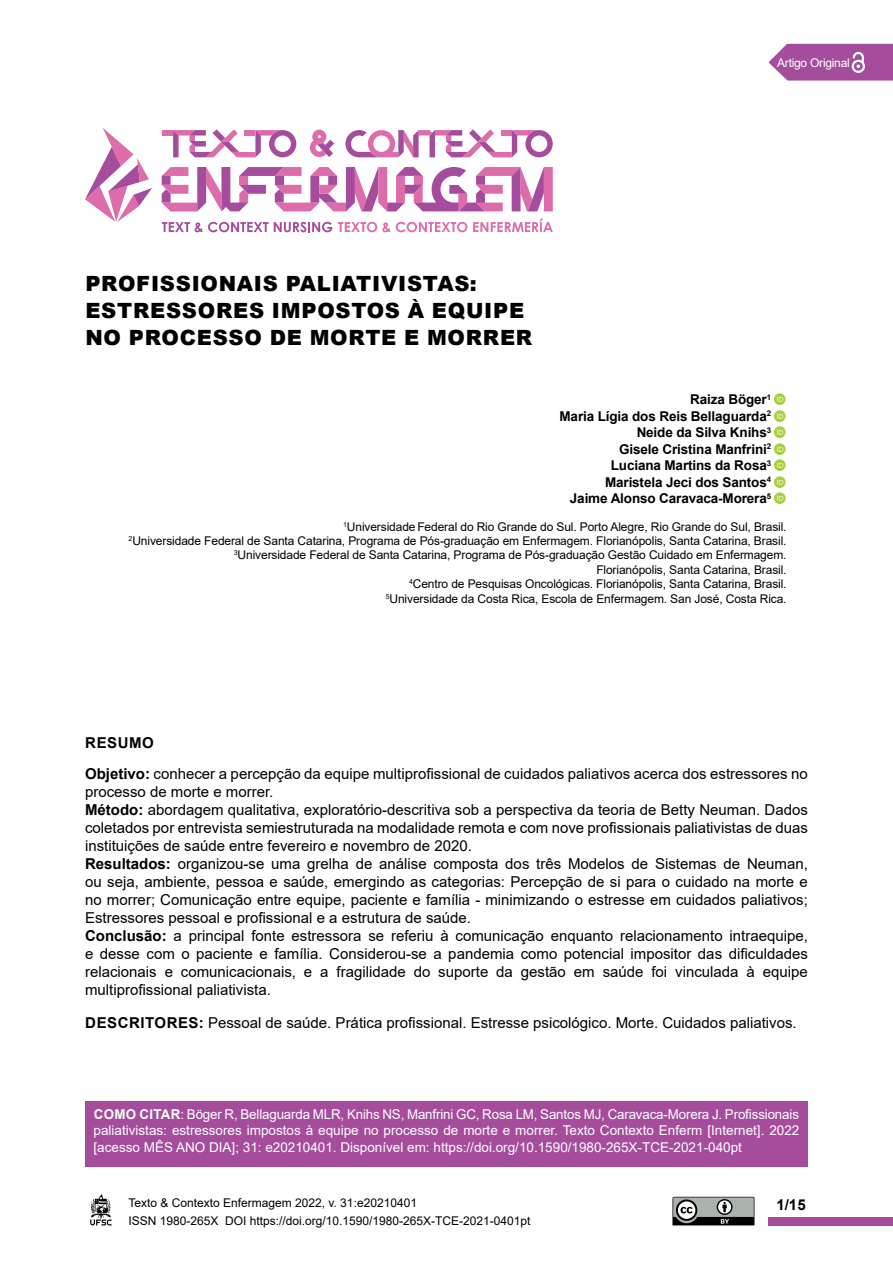
<style>
.page{position:relative;width:893px;height:1263px;background:#fff}
.page>*{position:absolute;margin:0;border:0;box-sizing:border-box;transform-origin:0 0}
.t1{font:900 21px/27px "Arial";letter-spacing:.035em;color:#000}
.t2{font:15px/18px "Arial";color:#000}
.t3{font:700 15px "Arial";color:#000}
.t4{font:13.5px/16.2px "Arial";color:#fff;text-align:justify}
.t5{font:700 13.5px/16.5px "Arial";letter-spacing:-.01em;color:#000;text-align:right}
.t6{font:12px/14.4px "Arial";letter-spacing:-.01em;color:#000}
.t7{font:12px "Arial";letter-spacing:-.02em;color:#fff}
.s1{font-weight:700}
</style>
<div class="page">
<div style="left:769px;top:1217px;width:124px;height:8px;background:#a54d9c"></div>
<svg style="left:90px;top:1194px;width:22px;height:31px"></svg>
<svg style="left:162px;top:167px;width:391px;height:45px"></svg>
<div style="left:162px;top:130px;width:11px;height:6px;background:#dd6daa"></div>
<svg style="left:173px;top:129px;width:123px;height:28px"></svg>
<svg style="left:310px;top:129px;width:243px;height:28px"></svg>
<svg style="left:162px;top:222px;width:106px;height:10px"></svg>
<svg style="left:274px;top:222px;width:58px;height:10px"></svg>
<svg style="left:338px;top:222px;width:129px;height:10px"></svg>
<svg style="left:473px;top:219px;width:80px;height:13px"></svg>
<svg style="left:85px;top:128px;width:67px;height:94px"></svg>
<svg style="left:768px;top:44px;width:125px;height:37px;background:#af61a7"></svg>
<svg style="left:672px;top:1197px;width:83px;height:29px;background:#777b78"></svg>
<div style="left:85px;top:1101px;width:723px;height:66px;background:#a54d9c"></div>
<h1 class="t1" style="left:85px;top:270px;width:448px">PROFISSIONAIS PALIATIVISTAS:<br>ESTRESSORES IMPOSTOS À EQUIPE<br>NO PROCESSO DE MORTE E MORRER</h1>
<p class="t7" style="left:777px;top:54px;width:74px">Artigo Original</p>
<p class="t5" style="left:559px;top:392px;width:213px">Raiza Böger<sup>1<br></sup>Maria Lígia dos Reis Bellaguarda<sup>2<br></sup>Neide da Silva Knihs<sup>3<br></sup>Gisele Cristina Manfrini<sup>2<br></sup>Luciana Martins da Rosa<sup>3<br></sup>Maristela Jeci dos Santos<sup>4<br></sup>Jaime Alonso Caravaca-Morera<sup>5</sup></p>
<p class="t6" style="left:129px;top:519px;width:659px;text-align:right"><sup>1</sup>Universidade Federal do Rio Grande do Sul. Porto Alegre, Rio Grande do Sul, Brasil.<br><sup>2</sup>Universidade Federal de Santa Catarina, Programa de Pós-graduação em Enfermagem. Florianópolis, Santa Catarina, Brasil.<br><sup>3</sup>Universidade Federal de Santa Catarina, Programa de Pós-graduação Gestão Cuidado em Enfermagem.<br>Florianópolis, Santa Catarina, Brasil.<br><sup>4</sup>Centro de Pesquisas Oncológicas. Florianópolis, Santa Catarina, Brasil.<br><sup>5</sup>Universidade da Costa Rica, Escola de Enfermagem. San José, Costa Rica.</p>
<p class="t2" style="left:85px;top:727px;width:724px;line-height:30.8px"><span class="s1">RESUMO<br>Objetivo:</span> conhecer a percepção da equipe multiprofissional de cuidados paliativos acerca dos estressores no</p>
<p class="t2" style="left:85px;top:783px;width:724px">processo de morte e morrer.<br><span class="s1">Método:</span> abordagem qualitativa, exploratório-descritiva sob a perspectiva da teoria de Betty Neuman. Dados coletados por entrevista semiestruturada na modalidade remota e com nove profissionais paliativistas de duas instituições de saúde entre fevereiro e novembro de 2020.<br><span class="s1">Resultados:</span> organizou-se uma grelha de análise composta dos três Modelos de Sistemas de Neuman, ou seja, ambiente, pessoa e saúde, emergindo as categorias: Percepção de si para o cuidado na morte e no morrer; Comunicação entre equipe, paciente e família - minimizando o estresse em cuidados paliativos; Estressores pessoal e profissional e a estrutura de saúde.<br><span class="s1">Conclusão:</span> a principal fonte estressora se referiu à comunicação enquanto relacionamento intraequipe, e desse com o paciente e família. Considerou-se a pandemia como potencial impositor das dificuldades relacionais e comunicacionais, e a fragilidade do suporte da gestão em saúde foi vinculada à equipe multiprofissional paliativista.</p>
<p class="t2" style="left:85px;top:1013px;width:713px"><span class="s1">DESCRITORES:</span> Pessoal de saúde. Prática profissional. Estresse psicológico. Morte. Cuidados paliativos.</p>
<p class="t4" style="left:94px;top:1106px;width:707px"><span class="s1">COMO CITAR</span>: Böger R, Bellaguarda MLR, Knihs NS, Manfrini GC, Rosa LM, Santos MJ, Caravaca-Morera J. Profissionais paliativistas: estressores impostos à equipe no processo de morte e morrer. Texto Contexto Enferm [Internet]. 2022 [acesso MÊS ANO DIA]; 31: e20210401. Disponível em: https://doi.org/10.1590/1980-265X-TCE-2021-040pt</p>
<p class="t6" style="left:128px;top:1194px;width:404px;line-height:18px">Texto &amp; Contexto Enfermagem 2022, v. 31:e20210401<br>ISSN 1980-265X DOI https://doi.org/10.1590/1980-265X-TCE-2021-0401pt</p>
<p class="t3" style="left:776px;top:1194px;width:31px">1/15</p>
</div>
